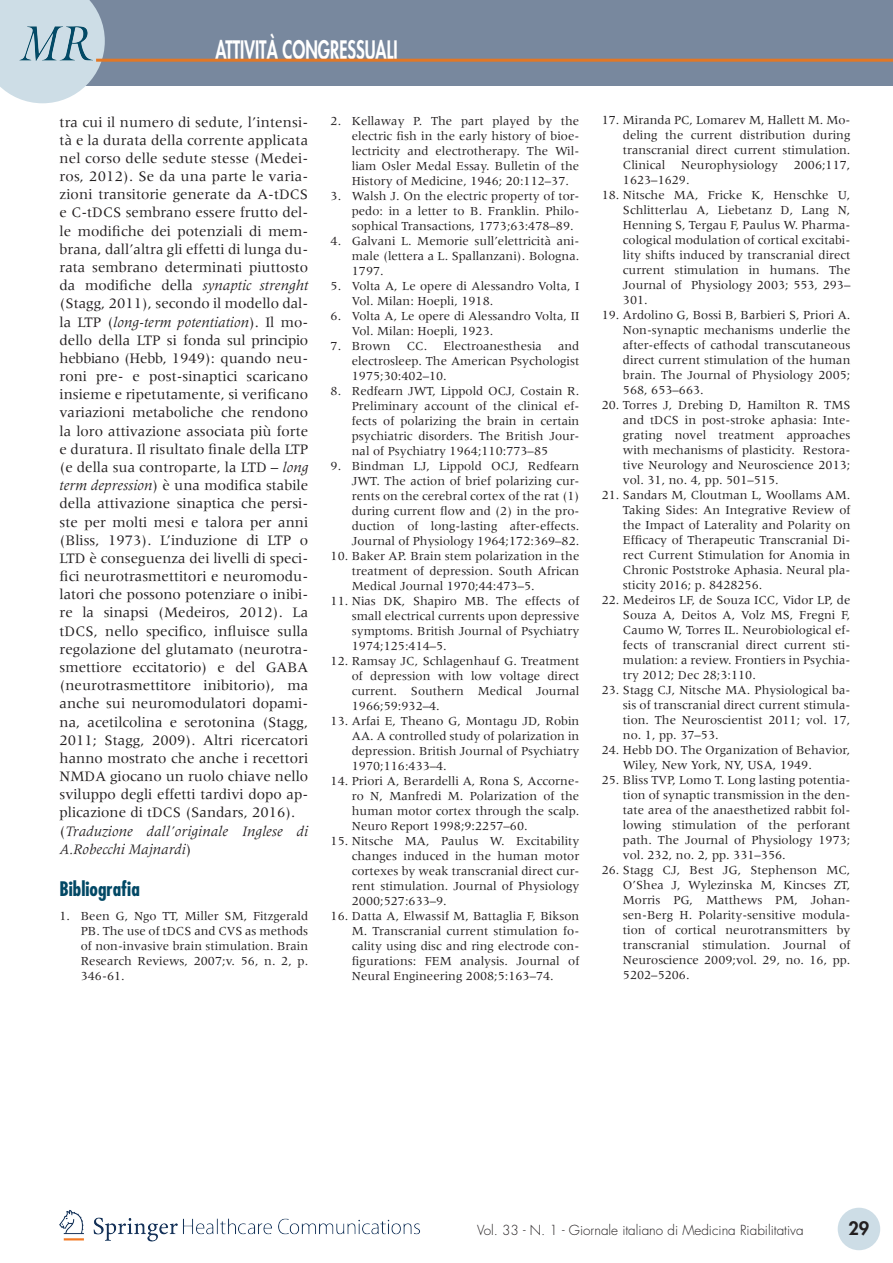
<style>
.page{position:relative;width:893px;height:1263px;background:#fff}
.page>*{position:absolute;margin:0;border:0;box-sizing:border-box;transform-origin:0 0}
.t1{font:800 24.75px "Futura";color:#fff;scale:.67 1}
.t2{font:700 condensed 19.5px "Futura";color:#024865}
.t3{font:800 18px "Futura";color:#231f20}
.t4{font:15px/18.1px "Meridien";color:#231f20}
.t5{font:300 13.5px "Futura";color:#231f20}
.t6{font:12.75px/15px "Meridien";color:#231f20;text-align:justify}
.s1{font-style:italic}
</style>
<div class="page">
<div style="left:0;top:0;width:893px;height:85px;background:#78889e"></div>
<div style="left:838px;top:1208px;width:42px;height:42px;background:#cddde6;border-radius:50%"></div>
<img style="left:59px;top:1210px;width:361px;height:32px">
<svg style="left:0;top:0;width:105px;height:103px;background:#cbdae3"></svg>
<img style="left:20px;top:27px;width:73px;height:33px">
<hr style="left:96px;top:59px;width:797px;height:3px;background:#e27725">
<h1 class="t1" style="left:216px;top:33px;width:273px">ATTIVITÀ CONGRESSUALI</h1>
<p class="t4" style="left:60px;top:113px;width:250px">tra cui il numero di sedute, l’intensi&shy;tà e la durata della corrente applicata nel corso delle sedute stesse (Medei&shy;ros, 2012). Se da una parte le varia&shy;zioni transitorie generate da A-tDCS e C-tDCS sembrano essere frutto del&shy;le modifiche dei potenziali di mem&shy;brana, dall’altra gli effetti di lunga du&shy;rata sembrano determinati piuttosto da modifiche della <span class="s1">synaptic strenght </span>(Stagg, 2011), secondo il modello dal&shy;la LTP (<span class="s1">long-term potentiation</span>). Il mo&shy;dello della LTP si fonda sul principio hebbiano (Hebb, 1949): quando neu&shy;roni pre- e post-sinaptici scaricano insieme e ripetutamente, si verificano variazioni metaboliche che rendono la loro attivazione associata più forte e duratura. Il risultato finale della LTP (e della sua controparte, la LTD – <span class="s1">long term depression</span>) è una modifica stabile della attivazione sinaptica che persi&shy;ste per molti mesi e talora per anni (Bliss, 1973). L’induzione di LTP o LTD è conseguenza dei livelli di speci&shy;fici neurotrasmettitori e neuromodu&shy;latori che possono potenziare o inibi&shy;re la sinapsi (Medeiros, 2012). La tDCS, nello specifico, influisce sulla regolazione del glutamato (neurotra&shy;smettiore eccitatorio) e del GABA (neurotrasmettitore inibitorio), ma anche sui neuromodulatori dopami&shy;na, acetilcolina e serotonina (Stagg, 2011; Stagg, 2009). Altri ricercatori hanno mostrato che anche i recettori NMDA giocano un ruolo chiave nello sviluppo degli effetti tardivi dopo ap&shy;plicazione di tDCS (Sandars, 2016). (<span class="s1">Traduzione dall’originale Inglese di A.Robecchi Majnardi</span>)</p>
<h2 class="t2" style="left:60px;top:877px;width:82px">Bibliografia</h2>
<p class="t6" style="left:81px;top:908px;width:229px;text-indent:-21px">1. Been G, Ngo TT, Miller SM, Fitzgerald PB. The use of tDCS and CVS as methods of non-invasive brain stimulation. Brain Research Reviews, 2007;v. 56, n. 2, p.<br>346-61.</p>
<p class="t6" style="left:352px;top:113px;width:229px;text-indent:-21px">2. Kellaway P. The part played by the electric fish in the early history of bioe&shy;lectricity and electrotherapy. The Wil&shy;liam Osler Medal Essay. Bulletin of the History of Medicine, 1946; 20:112–37.</p>
<p class="t6" style="left:352px;top:188px;width:229px;text-indent:-21px">3. Walsh J. On the electric property of tor&shy;pedo: in a letter to B. Franklin. Philo&shy;sophical Transactions, 1773;63:478–89.</p>
<p class="t6" style="left:352px;top:233px;width:229px;text-indent:-21px">4. Galvani L. Memorie sull’elettricità ani&shy;male (lettera a L. Spallanzani). Bologna.<br>1797.</p>
<p class="t6" style="left:352px;top:278px;width:229px;text-indent:-21px">5. Volta A, Le opere di Alessandro Volta, I<br>Vol. Milan: Hoepli, 1918.</p>
<p class="t6" style="left:352px;top:308px;width:229px;text-indent:-21px">6. Volta A, Le opere di Alessandro Volta, II<br>Vol. Milan: Hoepli, 1923.</p>
<p class="t6" style="left:331px;top:338px;width:61px">7. Brown</p>
<p class="t6" style="left:407px;top:338px;width:137px">CC. Electroanesthesia</p>
<p class="t6" style="left:352px;top:338px;width:229px;text-indent:206px">and electrosleep. The American Psychologist 1975;30:402–10.</p>
<p class="t6" style="left:352px;top:383px;width:229px;text-indent:-21px">8. Redfearn JWT, Lippold OCJ, Costain R.<br>Preliminary account of the clinical ef&shy;fects of polarizing the brain in certain psychiatric disorders. The British Jour&shy;nal of Psychiatry 1964;110:773–85</p>
<p class="t6" style="left:352px;top:458px;width:229px;text-indent:-21px">9. Bindman LJ, Lippold OCJ, Redfearn JWT. The action of brief polarizing cur&shy;rents on the cerebral cortex of the rat (1) during current flow and (2) in the pro&shy;duction of long-lasting after-effects.<br>Journal of Physiology 1964;172:369–82.</p>
<p class="t6" style="left:352px;top:548px;width:229px;text-indent:-21px">10. Baker AP. Brain stem polarization in the treatment of depression. South African Medical Journal 1970;44:473–5.</p>
<p class="t6" style="left:352px;top:593px;width:229px;text-indent:-21px">11. Nias DK, Shapiro MB. The effects of small electrical currents upon depressive symptoms. British Journal of Psychiatry 1974;125:414–5.</p>
<p class="t6" style="left:352px;top:653px;width:229px;text-indent:-21px">12. Ramsay JC, Schlagenhauf G. Treatment of depression with low voltage direct current. Southern Medical Journal 1966;59:932–4.</p>
<p class="t6" style="left:352px;top:713px;width:229px;text-indent:-21px">13. Arfai E, Theano G, Montagu JD, Robin AA. A controlled study of polarization in depression. British Journal of Psychiatry 1970;116:433–4.</p>
<p class="t6" style="left:352px;top:773px;width:229px;text-indent:-21px">14. Priori A, Berardelli A, Rona S, Accorne&shy;ro N, Manfredi M. Polarization of the human motor cortex through the scalp.<br>Neuro Report 1998;9:2257–60.</p>
<p class="t6" style="left:352px;top:833px;width:229px;text-indent:-21px">15. Nitsche MA, Paulus W. Excitability changes induced in the human motor cortexes by weak transcranial direct cur&shy;rent stimulation. Journal of Physiology 2000;527:633–9.</p>
<p class="t6" style="left:352px;top:908px;width:229px;text-indent:-21px">16. Datta A, Elwassif M, Battaglia F, Bikson M. Transcranial current stimulation fo&shy;cality using disc and ring electrode con&shy;figurations: FEM analysis. Journal of Neural Engineering 2008;5:163–74.</p>
<p class="t6" style="left:623px;top:113px;width:229px;text-indent:-21px">17. Miranda PC, Lomarev M, Hallett M. Mo&shy;deling the current distribution during transcranial direct current stimulation.<br>Clinical Neurophysiology 2006;117, 1623–1629.</p>
<p class="t6" style="left:623px;top:188px;width:229px;text-indent:-21px">18. Nitsche MA, Fricke K, Henschke U, Schlitterlau A, Liebetanz D, Lang N, Henning S, Tergau F, Paulus W. Pharma&shy;cological modulation of cortical excitabi&shy;lity shifts induced by transcranial direct current stimulation in humans. The Journal of Physiology 2003; 553, 293– 301.</p>
<p class="t6" style="left:623px;top:308px;width:229px;text-indent:-21px">19. Ardolino G, Bossi B, Barbieri S, Priori A.<br>Non-synaptic mechanisms underlie the after-effects of cathodal transcutaneous direct current stimulation of the human brain. The Journal of Physiology 2005; 568, 653–663.</p>
<p class="t6" style="left:623px;top:398px;width:229px;text-indent:-21px">20. Torres J, Drebing D, Hamilton R. TMS and tDCS in post-stroke aphasia: Inte&shy;grating novel treatment approaches with mechanisms of plasticity. Restora&shy;tive Neurology and Neuroscience 2013; vol. 31, no. 4, pp. 501–515.</p>
<p class="t6" style="left:623px;top:488px;width:229px;text-indent:-21px">21. Sandars M, Cloutman L, Woollams AM.<br>Taking Sides: An Integrative Review of the Impact of Laterality and Polarity on Efficacy of Therapeutic Transcranial Di&shy;rect Current Stimulation for Anomia in Chronic Poststroke Aphasia. Neural pla&shy;sticity 2016; p. 8428256.</p>
<p class="t6" style="left:623px;top:593px;width:229px;text-indent:-21px">22. Medeiros LF, de Souza ICC, Vidor LP, de Souza A, Deitos A, Volz MS, Fregni F, Caumo W, Torres IL. Neurobiological ef&shy;fects of transcranial direct current sti&shy;mulation: a review. Frontiers in Psychia&shy;try 2012; Dec 28;3:110.</p>
<p class="t6" style="left:623px;top:683px;width:229px;text-indent:-21px">23. Stagg CJ, Nitsche MA. Physiological ba&shy;sis of transcranial direct current stimula&shy;tion. The Neuroscientist 2011; vol. 17, no. 1, pp. 37–53.</p>
<p class="t6" style="left:623px;top:743px;width:229px;text-indent:-21px">24. Hebb DO. The Organization of Behavior,<br>Wiley, New York, NY, USA, 1949.</p>
<p class="t6" style="left:623px;top:773px;width:229px;text-indent:-21px">25. Bliss TVP, Lomo T. Long lasting potentia&shy;tion of synaptic transmission in the den&shy;tate area of the anaesthetized rabbit fol&shy;lowing stimulation of the perforant path. The Journal of Physiology 1973; vol. 232, no. 2, pp. 331–356.</p>
<p class="t6" style="left:623px;top:862px;width:229px;text-indent:-21px">26. Stagg CJ, Best JG, Stephenson MC, O’Shea J, Wylezinska M, Kincses ZT, Morris PG, Matthews PM, Johan&shy;sen-Berg H. Polarity-sensitive modula&shy;tion of cortical neurotransmitters by transcranial stimulation. Journal of Neuroscience 2009;vol. 29, no. 16, pp.<br>5202–5206.</p>
<p class="t5" style="left:477px;top:1221px;width:328px">Vol. 33 - N. 1 - Giornale italiano di Medicina Riabilitativa</p>
<h3 class="t3" style="left:848px;top:1216px;width:22px">29</h3>
</div>
